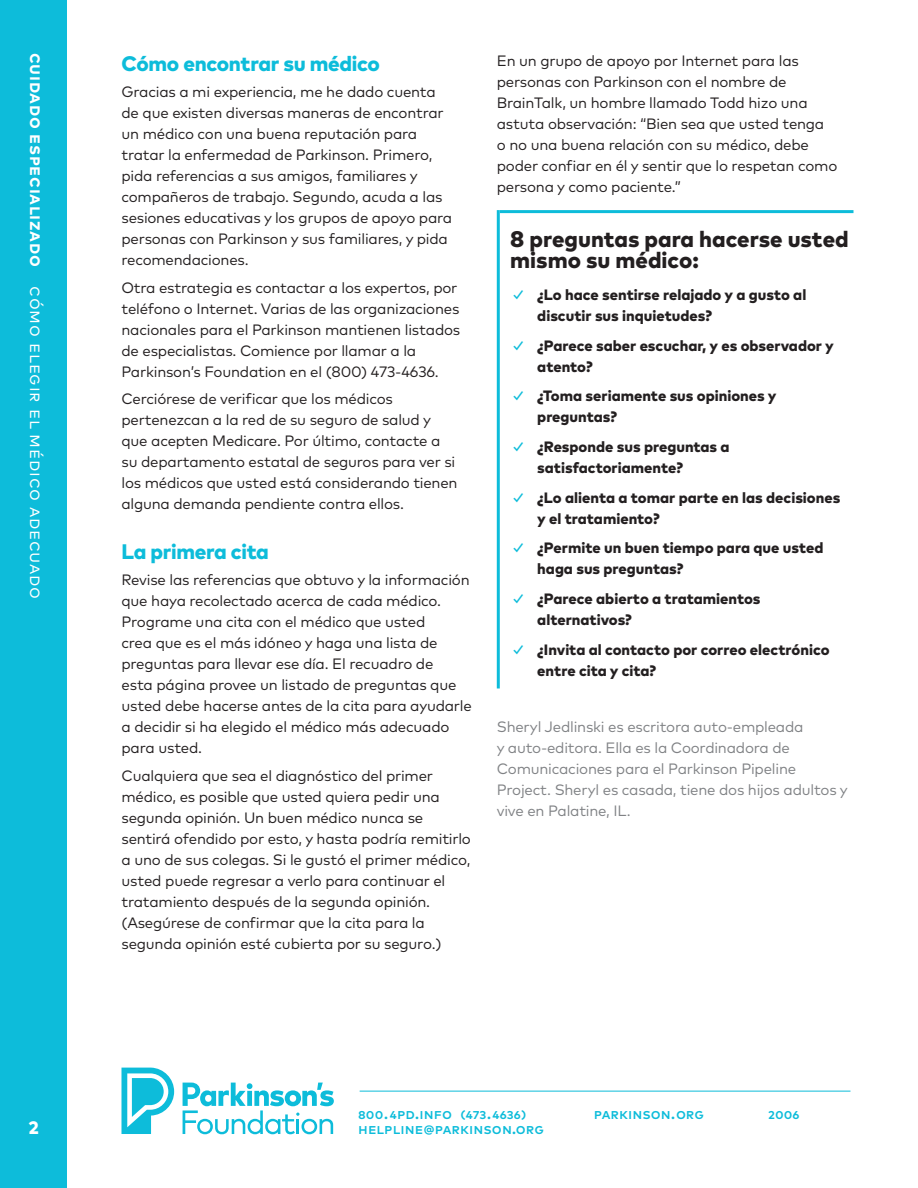
<style>
.page{position:relative;width:918px;height:1188px;background:#fff}
.page>*{position:absolute;margin:0;border:0;box-sizing:border-box;transform-origin:0 0}
.TIPS__Headline{font:800 22.5px/21px "Mark OT";color:#231f20}
.Subhead_Level_1{font:800 21px "Mark OT";letter-spacing:-.015em;color:#0dbcda}
.LEFT_BAR__Category{font:18px "Mark OT";letter-spacing:.04em;color:#fff}
.Folio{font:800 18px "Mark OT";color:#fff}
.Body_Copy{font:15px/21px "Mark OT";letter-spacing:-.015em;color:#231f20}
.t1{font:800 15px/21px "Mark OT";color:#231f20}
.Citation{font:15px/21px "Mark OT";letter-spacing:-.015em;color:#808285}
.ADDRESS_INFO{font:500 15px/15px "Mark OT";letter-spacing:.005em;color:#0dbcda}
.s1{font-weight:700}
.s2{font-weight:500;color:#0dbcda}
</style>
<div class="page">
<svg style="left:122px;top:1068px;width:52px;height:66px"></svg>
<svg style="left:183px;top:1083px;width:151px;height:51px"></svg>
<hr style="left:360px;top:1091px;width:490px;height:1px;background:#0dbcda">
<hr style="left:500px;top:210px;width:354px;height:3px;background:#0dbcda">
<hr style="left:497px;top:210px;width:3px;height:478px;background:#0dbcda">
<div style="left:0;top:0;width:68px;height:1188px;background:#0dbcda"></div>
<p class="LEFT_BAR__Category" style="left:47px;top:53px;width:548px;rotate:90deg"><span class="s1">cuidado especializado</span> Cómo elegir el médico adecuado</p>
<p class="Subhead_Level_1" style="left:122px;top:49px;width:260px">Cómo encontrar su médico</p>
<p class="Body_Copy" style="left:122px;top:81px;width:332px">Gracias a mi experiencia, me he dado cuenta de que existen diversas maneras de encontrar un médico con una buena reputación para tratar la enfermedad de Parkinson. Primero, pida referencias a sus amigos, familiares y compañeros de trabajo. Segundo, acuda a las sesiones educativas y los grupos de apoyo para personas con Parkinson y sus familiares, y pida recomendaciones.</p>
<p class="Body_Copy" style="left:122px;top:277px;width:340px">Otra estrategia es contactar a los expertos, por teléfono o Internet. Varias de las organizaciones nacionales para el Parkinson mantienen listados de especialistas. Comience por llamar a la Parkinson’s Foundation en el (800) 473-4636.</p>
<p class="Body_Copy" style="left:122px;top:389px;width:338px">Cerciórese de verificar que los médicos pertenezcan a la red de su seguro de salud y que acepten Medicare. Por último, contacte a su departamento estatal de seguros para ver si los médicos que usted está considerando tienen alguna demanda pendiente contra ellos.</p>
<p class="Subhead_Level_1" style="left:122px;top:538px;width:149px">La primera cita</p>
<p class="Body_Copy" style="left:122px;top:569px;width:352px">Revise las referencias que obtuvo y la información que haya recolectado acerca de cada médico.<br>Programe una cita con el médico que usted<br>crea que es el más idóneo y haga una lista de preguntas para llevar ese día. El recuadro de<br>esta página provee un listado de preguntas que usted debe hacerse antes de la cita para ayudarle a decidir si ha elegido el médico más adecuado para usted.</p>
<p class="Body_Copy" style="left:122px;top:765px;width:351px">Cualquiera que sea el diagnóstico del primer médico, es posible que usted quiera pedir una segunda opinión. Un buen médico nunca se sentirá ofendido por esto, y hasta podría remitirlo a uno de sus colegas. Si le gustó el primer médico, usted puede regresar a verlo para continuar el tratamiento después de la segunda opinión. (Asegúrese de confirmar que la cita para la segunda opinión esté cubierta por su seguro.)</p>
<p class="Body_Copy" style="left:497px;top:50px;width:342px">En un grupo de apoyo por Internet para las personas con Parkinson con el nombre de BrainTalk, un hombre llamado Todd hizo una astuta observación: “Bien sea que usted tenga<br>o no una buena relación con su médico, debe poder confiar en él y sentir que lo respetan como persona y como paciente.”</p>
<p class="TIPS__Headline" style="left:510px;top:228px;width:340px">8 preguntas para hacerse usted mismo su médico:</p>
<p class="t1" style="left:537px;top:284px;width:271px;text-indent:-27px"><span class="s2">✓</span> ¿Lo hace sentirse relajado y a gusto al discutir sus inquietudes?</p>
<p class="t1" style="left:537px;top:335px;width:298px;text-indent:-27px"><span class="s2">✓</span> ¿Parece saber escuchar, y es observador y atento?</p>
<p class="t1" style="left:537px;top:385px;width:241px;text-indent:-27px"><span class="s2">✓</span> ¿Toma seriamente sus opiniones y preguntas?</p>
<p class="t1" style="left:537px;top:436px;width:194px;text-indent:-27px"><span class="s2">✓</span> ¿Responde sus preguntas a satisfactoriamente?</p>
<p class="t1" style="left:537px;top:486px;width:305px;text-indent:-27px"><span class="s2">✓</span> ¿Lo alienta a tomar parte en las decisiones y el tratamiento?</p>
<p class="t1" style="left:537px;top:537px;width:288px;text-indent:-27px"><span class="s2">✓</span> ¿Permite un buen tiempo para que usted haga sus preguntas?</p>
<p class="t1" style="left:537px;top:588px;width:225px;text-indent:-27px"><span class="s2">✓</span> ¿Parece abierto a tratamientos alternativos?</p>
<p class="t1" style="left:537px;top:638px;width:294px;text-indent:-27px"><span class="s2">✓</span> ¿Invita al contacto por correo electrónico entre cita y cita?</p>
<p class="Citation" style="left:497px;top:716px;width:353px">Sheryl Jedlinski es escritora auto-empleada<br>y auto-editora. Ella es la Coordinadora de Comunicaciones para el Parkinson Pipeline Project. Sheryl es casada, tiene dos hijos adultos y vive en Palatine, IL.</p>
<p class="Folio" style="left:29px;top:1116px;width:12px">2</p>
<p class="ADDRESS_INFO" style="left:358px;top:1106px;width:188px">800.4PD.INFO (473.4636) helplin e@parkinson.org</p>
<p class="ADDRESS_INFO" style="left:594px;top:1106px;width:112px">parkinson.org</p>
<p class="ADDRESS_INFO" style="left:768px;top:1106px;width:33px">2006</p>
</div>
